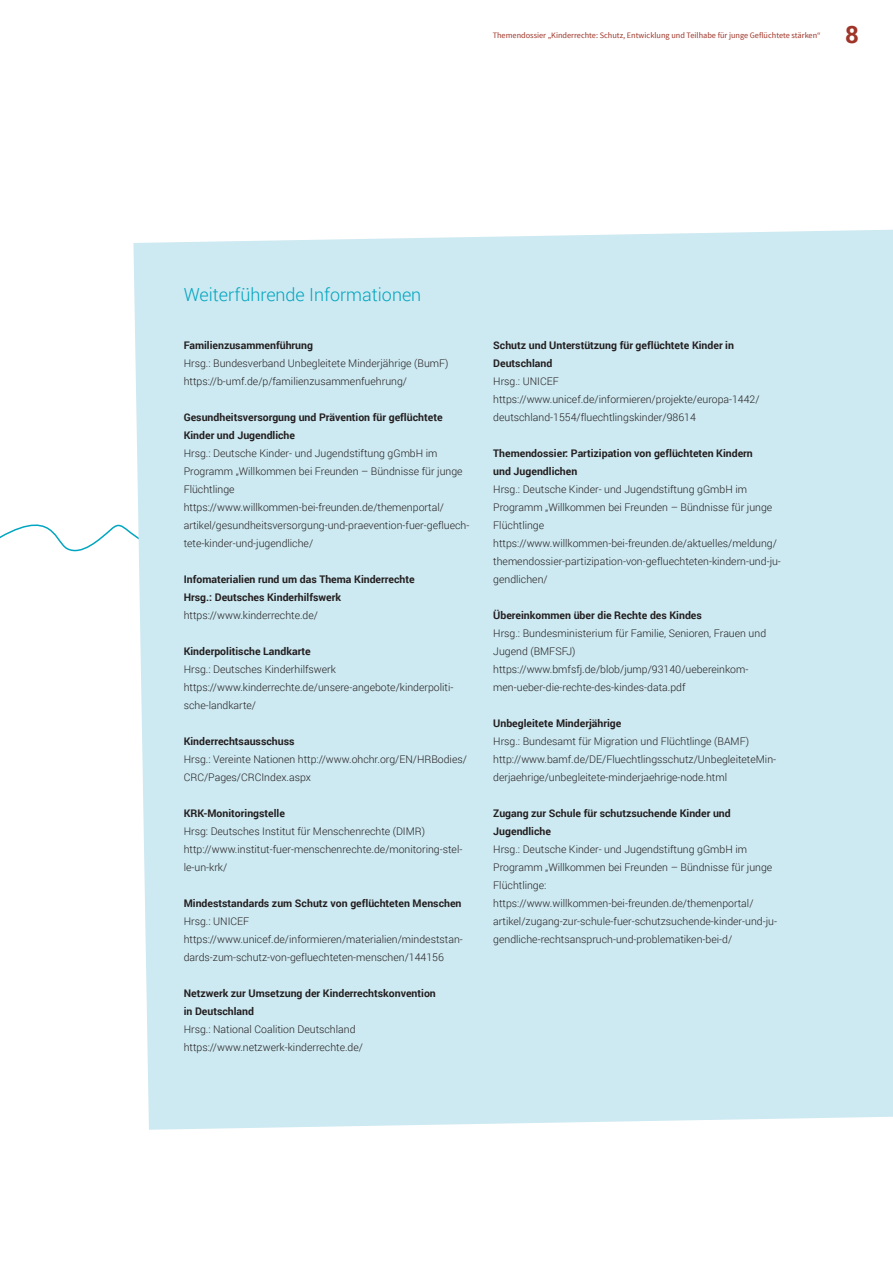
<style>
.page{position:relative;width:893px;height:1263px;background:#fff}
.page>*{position:absolute;margin:0;border:0;box-sizing:border-box;transform-origin:0 0}
.t1{font:700 24px "Roboto";color:#9e3528}
.t2{font:300 18px "Roboto";color:#00a5c0}
.t3{font:300 10.5px/18px "Roboto";color:#231f20}
.t4{font:700 10.5px/18px "Roboto";color:#231f20}
.t5{font:8.25px "Source Sans Pro";color:#9e3528}
</style>
<div class="page">
<svg style="left:0;top:524px;width:133px;height:28px"></svg>
<div style="left:133px;top:230px;width:760px;height:900px;background:#cde9f1"></div>
<p class="t5" style="left:493px;top:30px;width:329px">Themendossier „Kinderrechte: Schutz, Entwicklung und Teilhabe für junge Geflüchtete stärken“</p>
<h1 class="t1" style="left:845px;top:17px;width:15px">8</h1>
<h2 class="t2" style="left:184px;top:282px;width:239px">Weiterführende Informationen</h2>
<p class="t4" style="left:184px;top:335px;width:131px">Familienzusammenführung</p>
<p class="t3" style="left:184px;top:353px;width:266px">Hrsg.: Bundesverband Unbegleitete Minderjährige (BumF) https://b-umf.de/p/familienzusammenfuehrung/</p>
<p class="t4" style="left:184px;top:407px;width:260px">Gesundheitsversorgung und Prävention für geflüchtete<br>Kinder und Jugendliche</p>
<p class="t3" style="left:184px;top:443px;width:287px">Hrsg.: Deutsche Kinder- und Jugendstiftung gGmbH im Programm „Willkommen bei Freunden – Bündnisse für junge Flüchtlinge https://www.willkommen-bei-freunden.de/themenportal/ artikel/gesundheitsversorgung-und-praevention-fuer-gefluech&shy;tete-kinder-und-jugendliche/</p>
<p class="t4" style="left:184px;top:569px;width:232px">Infomaterialien rund um das Thema Kinderrechte<br>Hrsg.: Deutsches Kinderhilfswerk</p>
<p class="t3" style="left:184px;top:605px;width:136px">https://www.kinderrechte.de/</p>
<p class="t4" style="left:184px;top:641px;width:129px">Kinderpolitische Landkarte</p>
<p class="t3" style="left:184px;top:659px;width:271px">Hrsg.: Deutsches Kinderhilfswerk https://www.kinderrechte.de/unsere-angebote/kinderpoliti&shy;sche-landkarte/</p>
<p class="t4" style="left:184px;top:731px;width:112px">Kinderrechtsausschuss</p>
<p class="t3" style="left:184px;top:749px;width:285px">Hrsg.: Vereinte Nationen http://www.ohchr.org/EN/HRBodies/<br>CRC/Pages/CRCIndex.aspx</p>
<p class="t4" style="left:184px;top:803px;width:103px">KRK-Monitoringstelle</p>
<p class="t3" style="left:184px;top:821px;width:280px">Hrsg: Deutsches Institut für Menschenrechte (DIMR) http://www.institut-fuer-menschenrechte.de/monitoring-stel&shy;le-un-krk/</p>
<p class="t4" style="left:184px;top:893px;width:279px">Mindeststandards zum Schutz von geflüchteten Menschen</p>
<p class="t3" style="left:184px;top:911px;width:281px">Hrsg.: UNICEF https://www.unicef.de/informieren/materialien/mindeststan&shy;dards-zum-schutz-von-gefluechteten-menschen/144156</p>
<p class="t4" style="left:184px;top:983px;width:254px">Netzwerk zur Umsetzung der Kinderrechtskonvention in Deutschland</p>
<p class="t3" style="left:184px;top:1019px;width:181px">Hrsg.: National Coalition Deutschland https://www.netzwerk-kinderrechte.de/</p>
<p class="t4" style="left:493px;top:335px;width:242px">Schutz und Unterstützung für geflüchtete Kinder in<br>Deutschland</p>
<p class="t3" style="left:493px;top:371px;width:268px">Hrsg.: UNICEF https://www.unicef.de/informieren/projekte/europa-1442/ deutschland-1554/fluechtlingskinder/98614</p>
<p class="t4" style="left:493px;top:443px;width:261px">Themendossier: Partizipation von geflüchteten Kindern und Jugendlichen</p>
<p class="t3" style="left:493px;top:479px;width:289px">Hrsg.: Deutsche Kinder- und Jugendstiftung gGmbH im Programm „Willkommen bei Freunden – Bündnisse für junge Flüchtlinge https://www.willkommen-bei-freunden.de/aktuelles/meldung/ themendossier-partizipation-von-gefluechteten-kindern-und-ju&shy;gendlichen/</p>
<p class="t4" style="left:493px;top:605px;width:210px">Übereinkommen über die Rechte des Kindes</p>
<p class="t3" style="left:493px;top:623px;width:274px">Hrsg.: Bundesministerium für Familie, Senioren, Frauen und Jugend (BMFSFJ) https://www.bmfsfj.de/blob/jump/93140/uebereinkom&shy;men-ueber-die-rechte-des-kindes-data.pdf</p>
<p class="t4" style="left:493px;top:713px;width:130px">Unbegleitete Minderjährige</p>
<p class="t3" style="left:493px;top:731px;width:284px">Hrsg.: Bundesamt für Migration und Flüchtlinge (BAMF) http://www.bamf.de/DE/Fluechtlingsschutz/UnbegleiteteMin&shy;derjaehrige/unbegleitete-minderjaehrige-node.html</p>
<p class="t4" style="left:493px;top:803px;width:239px">Zugang zur Schule für schutzsuchende Kinder und<br>Jugendliche</p>
<p class="t3" style="left:493px;top:839px;width:285px">Hrsg.: Deutsche Kinder- und Jugendstiftung gGmbH im Programm „Willkommen bei Freunden – Bündnisse für junge Flüchtlinge: https://www.willkommen-bei-freunden.de/themenportal/ artikel/zugang-zur-schule-fuer-schutzsuchende-kinder-und-ju&shy;gendliche-rechtsanspruch-und-problematiken-bei-d/</p>
</div>
